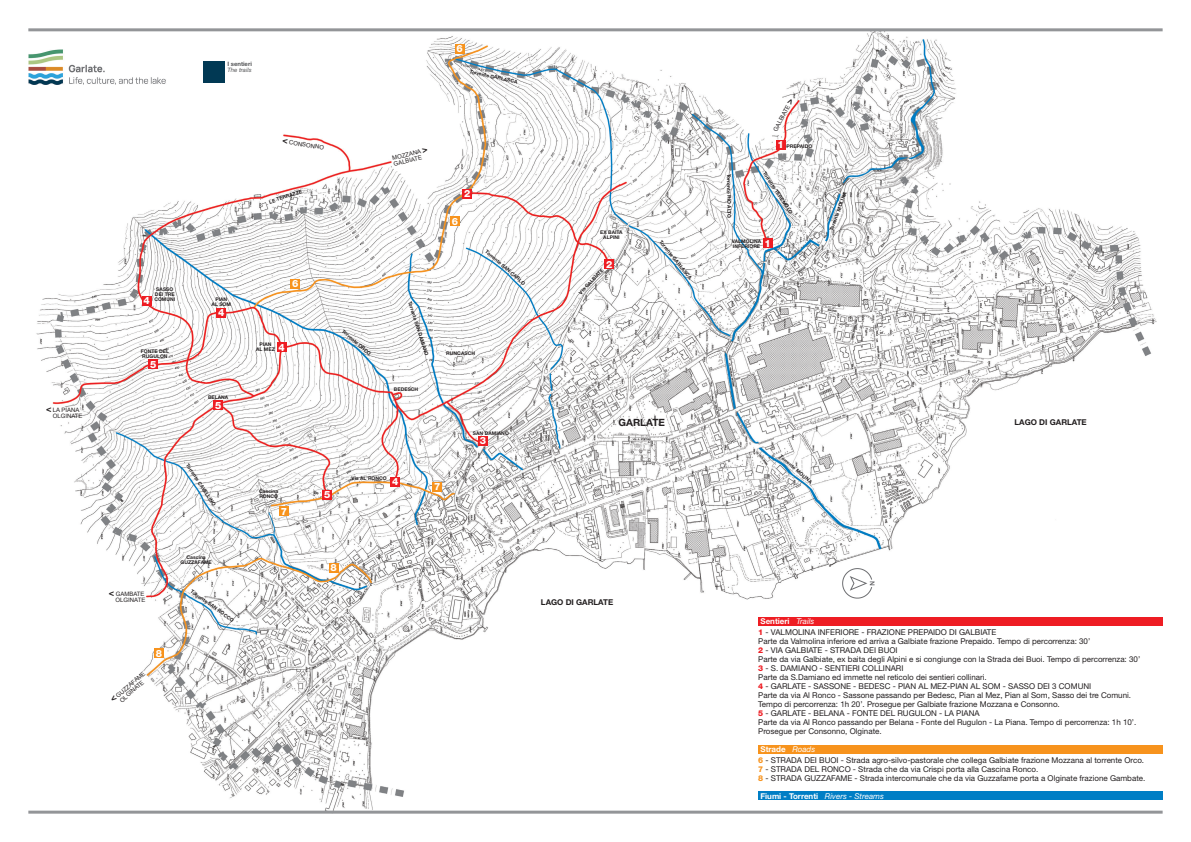
<style>
.page{position:relative;width:1191px;height:842px;background:#fff}
.page>*{position:absolute;margin:0;border:0;box-sizing:border-box;transform-origin:0 0}
.t1{font:800 10px "Helvetica Neue LT Std";color:#fff}
.t2{font:700 10px "Helvetica Neue LT Std";color:#231f20}
.t3{font:8px/9px "Helvetica Neue LT Std";color:#231f20}
.t4{font:700 8px "Helvetica Neue LT Std";color:#fff}
.t5{font:700 8px "Helvetica Neue LT Std";color:#231f20}
.t6{font:6px/6px "Arial";color:#231f20}
.t7{font:700 6px "Helvetica Neue LT Std";color:#57585a}
.t8{font:italic 6px "Helvetica Neue LT Std";color:#57585a}
.t9{font:700 5px/5px "Helvetica Neue LT Std";color:#231f20;text-align:center}
.s1{font-family:"Helvetica Neue LT Std";font-weight:700;font-size:9px}
.s2{font-weight:700;color:#fff}
.s3{font-style:italic;color:#fff}
.s4{font-weight:800;color:#ee1d23}
.s5{font-weight:800;color:#f7931d}
.s6{font-weight:400;font-style:italic}
</style>
<div class="page">
<img style="left:28px;top:31px;width:1134px;height:780px">
<div style="left:203px;top:61px;width:21px;height:21px;background:#013954"></div>
<img style="left:28px;top:49px;width:138px;height:35px">
<img style="left:840px;top:568px;width:34px;height:32px">
<div style="left:758px;top:617px;width:404px;height:9px;background:#ee1d23"></div>
<div style="left:758px;top:745px;width:404px;height:8px;background:#f7931d"></div>
<div style="left:758px;top:792px;width:404px;height:8px;background:#007ec5"></div>
<hr style="left:28px;top:811px;width:1134px;height:3px;background:#939598">
<hr style="left:28px;top:28px;width:1134px;height:3px;background:#939598">
<div style="left:432px;top:482px;width:10px;height:10px;background:#f7931d"></div>
<div style="left:279px;top:506px;width:10px;height:10px;background:#f7931d"></div>
<div style="left:455px;top:44px;width:10px;height:10px;background:#f7931d"></div>
<div style="left:290px;top:279px;width:10px;height:10px;background:#f7931d"></div>
<div style="left:450px;top:216px;width:10px;height:10px;background:#f7931d"></div>
<div style="left:329px;top:563px;width:9px;height:10px;background:#f7931d"></div>
<div style="left:154px;top:648px;width:10px;height:10px;background:#f7931d"></div>
<div style="left:762px;top:238px;width:10px;height:10px;background:#ee1d23"></div>
<div style="left:775px;top:140px;width:10px;height:10px;background:#ee1d23"></div>
<div style="left:604px;top:259px;width:10px;height:10px;background:#ee1d23"></div>
<div style="left:462px;top:189px;width:10px;height:10px;background:#ee1d23"></div>
<div style="left:478px;top:436px;width:10px;height:10px;background:#ee1d23"></div>
<div style="left:390px;top:477px;width:10px;height:10px;background:#ee1d23"></div>
<div style="left:277px;top:342px;width:10px;height:10px;background:#ee1d23"></div>
<div style="left:216px;top:308px;width:10px;height:9px;background:#ee1d23"></div>
<div style="left:142px;top:296px;width:10px;height:9px;background:#ee1d23"></div>
<div style="left:322px;top:490px;width:10px;height:10px;background:#ee1d23"></div>
<div style="left:148px;top:359px;width:10px;height:10px;background:#ee1d23"></div>
<div style="left:213px;top:400px;width:10px;height:10px;background:#ee1d23"></div>
<p class="t6" style="left:53px;top:407px;width:31px;text-indent:-7px"><span class="s1">&lt;</span> LA PIANA<br>OLGINATE</p>
<p class="t7" style="left:227px;top:60px;width:26px">I sentieri</p>
<p class="t8" style="left:227px;top:66px;width:26px">The trails</p>
<p class="t1" style="left:456px;top:43px;width:8px">6</p>
<p class="t9" style="left:470px;top:69px;width:50px;rotate:12deg">Torrente GARLASCA</p>
<p class="t9" style="left:154px;top:287px;width:23px">SASSO<br>DEI TRE<br>COMUNI</p>
<p class="t1" style="left:144px;top:295px;width:8px">4</p>
<p class="t9" style="left:141px;top:348px;width:30px;text-align:left">FONTE DEL<br>RUGULON</p>
<p class="t1" style="left:150px;top:358px;width:8px">5</p>
<p class="t9" style="left:212px;top:297px;width:21px">PIAN<br>AL SOM</p>
<p class="t1" style="left:218px;top:307px;width:8px">4</p>
<p class="t9" style="left:208px;top:394px;width:22px">BELANA</p>
<p class="t1" style="left:215px;top:399px;width:8px">5</p>
<p class="t9" style="left:189px;top:463px;width:51px;rotate:56deg">Torrente CAVELLINO</p>
<p class="t6" style="left:283px;top:138px;width:44px;rotate:8deg"><span class="s1">&lt;</span> CONSONNO</p>
<p class="t9" style="left:268px;top:199px;width:36px;rotate:-18deg">LE TERRAZZE</p>
<p class="t1" style="left:292px;top:278px;width:8px">6</p>
<p class="t9" style="left:256px;top:342px;width:20px">PIAN<br>AL MEZ</p>
<p class="t1" style="left:278px;top:341px;width:8px">4</p>
<p class="t9" style="left:344px;top:329px;width:38px;rotate:40deg">Torrente ORCO</p>
<p class="t6" style="left:392px;top:155px;width:38px;rotate:-13deg">MOZZANA <span class="s1">&gt;<br></span>GALBIATE</p>
<p class="t9" style="left:412px;top:300px;width:59px;rotate:73deg">Torrente SAN DAMIANO</p>
<p class="t9" style="left:394px;top:387px;width:26px">BEDESCH</p>
<p class="t1" style="left:464px;top:188px;width:8px">2</p>
<p class="t1" style="left:452px;top:215px;width:8px">6</p>
<p class="t9" style="left:487px;top:249px;width:52px;rotate:40deg">Torrente SAN CARLO</p>
<p class="t9" style="left:446px;top:350px;width:30px">RUNCASCH</p>
<p class="t9" style="left:259px;top:489px;width:21px;text-align:left">Cascina<br>RONCO</p>
<p class="t1" style="left:281px;top:505px;width:8px">7</p>
<p class="t1" style="left:324px;top:489px;width:8px">5</p>
<p class="t9" style="left:351px;top:476px;width:37px">Via AL RONCO</p>
<p class="t1" style="left:392px;top:476px;width:8px">4</p>
<p class="t1" style="left:434px;top:481px;width:8px">7</p>
<p class="t9" style="left:473px;top:431px;width:37px">SAN DAMIANO</p>
<p class="t1" style="left:480px;top:435px;width:8px">3</p>
<p class="t6" style="left:772px;top:130px;width:37px;rotate:-62deg">GALBIATE <span class="s1">&gt;</span></p>
<p class="t9" style="left:600px;top:230px;width:24px">EX BAITA<br>ALPINI</p>
<p class="t9" style="left:578px;top:292px;width:35px;rotate:-47deg">Via GALBIATE</p>
<p class="t1" style="left:606px;top:258px;width:8px">2</p>
<p class="t9" style="left:662px;top:239px;width:50px;rotate:51deg">Torrente GARLASCA</p>
<p class="t1" style="left:777px;top:139px;width:8px">1</p>
<p class="t9" style="left:786px;top:143px;width:27px">PREPAIDO</p>
<p class="t9" style="left:731px;top:174px;width:46px;rotate:90deg">Torrente RIO ALTO</p>
<p class="t9" style="left:766px;top:171px;width:51px;rotate:56deg">Torrente TEREMOLO</p>
<p class="t9" style="left:732px;top:239px;width:31px;text-align:left">VALMOLINA<br>INFERIORE</p>
<p class="t1" style="left:764px;top:237px;width:8px">1</p>
<p class="t9" style="left:828px;top:230px;width:43px;rotate:-70deg">Torrente MOLINA</p>
<p class="t2" style="left:618px;top:416px;width:48px">GARLATE</p>
<p class="t5" style="left:1014px;top:417px;width:74px">LAGO DI GARLATE</p>
<p class="t9" style="left:782px;top:454px;width:43px;rotate:40deg">Torrente MOLINA</p>
<p class="t6" style="left:109px;top:591px;width:38px;text-align:right"><span class="s1">&lt;</span> GAMBATE<br>OLGINATE</p>
<p class="t6" style="left:110px;top:699px;width:45px;text-align:center;rotate:-41deg"><span class="s1">&lt;</span> GUZZAFAME<br>OLGINATE</p>
<p class="t1" style="left:156px;top:647px;width:8px">8</p>
<p class="t9" style="left:181px;top:554px;width:33px">Cascina<br>GUZZAFAME</p>
<p class="t9" style="left:193px;top:589px;width:53px;rotate:35deg">Torrente SAN ROCCO</p>
<p class="t1" style="left:330px;top:562px;width:8px">8</p>
<p class="t5" style="left:541px;top:597px;width:74px">LAGO DI GARLATE</p>
<p class="t3" style="left:758px;top:615px;width:240px;line-height:11px"><span class="s2">Sentieri</span> <span class="s3">Trails<br></span><span class="s4">1</span> - VALMOLINA INFERIORE - FRAZIONE PREPAIDO DI GALBIATE</p>
<p class="t3" style="left:758px;top:636px;width:383px">Parte da Valmolina inferiore ed arriva a Galbiate frazione Prepaido. Tempo di percorrenza: 30’<br><span class="s4">2</span> - VIA GALBIATE - STRADA DEI BUOI<br>Parte da via Galbiate, ex baita degli Alpini e si congiunge con la Strada dei Buoi. Tempo di percorrenza: 30’ <span class="s4">3</span> - S. DAMIANO - SENTIERI COLLINARI<br>Parte da S.Damiano ed immette nel reticolo dei sentieri collinari.<br><span class="s4">4</span> - GARLATE - SASSONE - BEDESC - PIAN AL MEZ-PIAN AL SOM - SASSO DEI 3 COMUNI<br>Parte da via Al Ronco - Sassone passando per Bedesc, Pian al Mez, Pian al Som, Sasso dei tre Comuni.<br>Tempo di percorrenza: 1h 20’. Prosegue per Galbiate frazione Mozzana e Consonno.<br><span class="s4">5</span> - GARLATE - BELANA - FONTE DEL RUGULON - LA PIANA<br>Parte da via Al Ronco passando per Belana - Fonte del Rugulon - La Piana. Tempo di percorrenza: 1h 10’.<br>Prosegue per Consonno, Olginate.</p>
<p class="t3" style="left:758px;top:743px;width:387px;line-height:11px"><span class="s2">Strade</span> <span class="s3">Roads<br></span><span class="s5">6</span> - STRADA DEI BUOI - Strada agro-silvo-pastorale che collega Galbiate frazione Mozzana al torrente Orco.</p>
<p class="t3" style="left:758px;top:764px;width:388px"><span class="s5">7</span> - STRADA DEL RONCO - Strada che da via Crispi porta alla Cascina Ronco.<br><span class="s5">8</span> - STRADA GUZZAFAME - Strada intercomunale che da via Guzzafame porta a Olginate frazione Gambate.</p>
<p class="t4" style="left:760px;top:791px;width:125px">Fiumi - Torrenti <span class="s6">Rivers - Streams</span></p>
</div>
